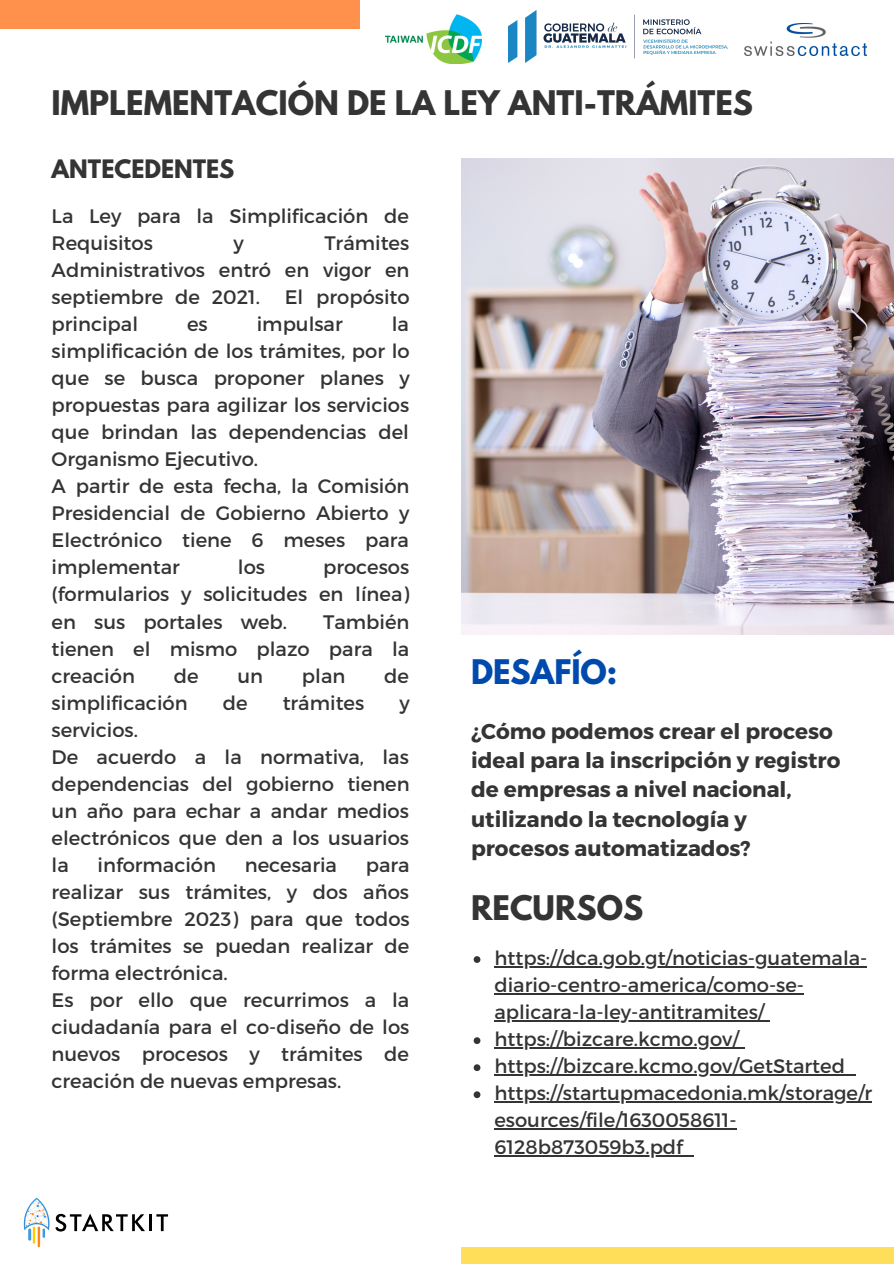
<style>
.page{position:relative;width:894px;height:1264px;background:#fff}
.page>*{position:absolute;margin:0;border:0;box-sizing:border-box;transform-origin:0 0}
.t1{font:700 30px "League Spartan";color:#343434}
.t2{font:700 30px "League Spartan";color:#004aad}
.t3{font:700 22.5px "League Spartan";color:#343434}
.t4{font:700 21.45px/29.2px "Montserrat";color:#343434}
.t5{font:19.5px/27px "Montserrat";color:#343434;text-align:justify}
</style>
<div class="page">
<div style="left:461px;top:1247px;width:432px;height:16px;background:#ffde59"></div>
<div style="left:0;top:0;width:359px;height:29px;background:#ff914d"></div>
<img style="left:461px;top:159px;width:432px;height:475px">
<hr style="left:149px;top:1214px;width:3px;height:17px;background:#000">
<svg style="left:156px;top:1214px;width:12px;height:17px"></svg>
<svg style="left:24px;top:1197px;width:121px;height:50px"></svg>
<img style="left:508px;top:10px;width:220px;height:53px">
<img style="left:385px;top:14px;width:96px;height:50px">
<img style="left:744px;top:23px;width:121px;height:32px">
<svg style="left:473px;top:956px;width:7px;height:6px"></svg>
<hr style="left:494px;top:966px;width:373px;height:1px;background:#343434">
<hr style="left:494px;top:993px;width:309px;height:1px;background:#343434">
<hr style="left:494px;top:1020px;width:270px;height:1px;background:#343434">
<svg style="left:473px;top:1037px;width:7px;height:7px"></svg>
<hr style="left:494px;top:1047px;width:244px;height:1px;background:#343434">
<svg style="left:473px;top:1064px;width:7px;height:7px"></svg>
<hr style="left:494px;top:1074px;width:350px;height:1px;background:#343434">
<svg style="left:473px;top:1091px;width:7px;height:7px"></svg>
<hr style="left:494px;top:1101px;width:377px;height:1px;background:#343434">
<hr style="left:494px;top:1128px;width:242px;height:1px;background:#343434">
<hr style="left:494px;top:1155px;width:188px;height:1px;background:#343434">
<p class="t1" style="left:52px;top:88px;width:702px">IMPLEMENTACIÓN DE LA LEY ANTI-TRÁMITES</p>
<p class="t3" style="left:52px;top:158px;width:184px">ANTECEDENTES</p>
<p class="t5" style="left:52px;top:201px;width:358px">La Ley para la Simplificación de<br>Requisitos</p>
<p class="t5" style="left:52px;top:228px;width:359px;text-indent:272px">Trámites Administrativos entró en vigor en septiembre de 2021.</p>
<p class="t5" style="left:233px;top:228px;width:12px">y</p>
<p class="t5" style="left:284px;top:283px;width:126px">El propósito</p>
<p class="t5" style="left:52px;top:310px;width:88px">principal</p>
<p class="t5" style="left:187px;top:310px;width:22px">es</p>
<p class="t5" style="left:257px;top:310px;width:87px">impulsar</p>
<p class="t5" style="left:52px;top:310px;width:359px;text-indent:340px">la simplificación de los trámites, por lo que se busca proponer planes y propuestas para agilizar los servicios que brindan las dependencias del Organismo Ejecutivo.</p>
<p class="t5" style="left:52px;top:472px;width:359px">A partir de esta fecha, la Comisión Presidencial de Gobierno Abierto y Electrónico tiene 6 meses para implementar</p>
<p class="t5" style="left:238px;top:553px;width:29px">los</p>
<p class="t5" style="left:52px;top:553px;width:359px;text-indent:271px">procesos (formularios y solicitudes en línea) en sus portales web.</p>
<p class="t5" style="left:52px;top:607px;width:359px;text-indent:271px">También tienen el mismo plazo para la creación</p>
<p class="t5" style="left:174px;top:661px;width:26px">de</p>
<p class="t5" style="left:237px;top:661px;width:27px">un</p>
<p class="t5" style="left:302px;top:661px;width:45px">plan</p>
<p class="t5" style="left:384px;top:661px;width:26px">de</p>
<p class="t5" style="left:52px;top:688px;width:137px">simplificación</p>
<p class="t5" style="left:223px;top:688px;width:26px">de</p>
<p class="t5" style="left:282px;top:688px;width:83px">trámites</p>
<p class="t5" style="left:399px;top:688px;width:12px">y</p>
<p class="t5" style="left:52px;top:715px;width:88px">servicios.</p>
<p class="t5" style="left:52px;top:742px;width:359px">De acuerdo a la normativa, las dependencias del gobierno tienen un año para echar a andar medios electrónicos que den a los usuarios la</p>
<p class="t5" style="left:97px;top:850px;width:120px">información</p>
<p class="t5" style="left:245px;top:850px;width:94px">necesaria</p>
<p class="t5" style="left:52px;top:850px;width:359px;text-indent:314px">para realizar sus trámites, y dos años (Septiembre 2023) para que todos los trámites se puedan realizar de forma electrónica.</p>
<p class="t5" style="left:52px;top:985px;width:359px">Es por ello que recurrimos a la ciudadanía para el co-diseño de los nuevos procesos y trámites de creación de nuevas empresas.</p>
<p class="t2" style="left:471px;top:657px;width:148px">DESAFÍO:</p>
<p class="t4" style="left:471px;top:715px;width:371px">¿Cómo podemos crear el proceso ideal para la inscripción y registro de empresas a nivel nacional, utilizando la tecnología y procesos automatizados?</p>
<p class="t1" style="left:471px;top:893px;width:173px">RECURSOS</p>
<p class="t5" style="left:494px;top:943px;width:374px;text-align:left">https://dca.gob.gt/noticias-guatemala&shy;diario-centro-america/como-se&shy;aplicara-la-ley-antitramites/</p>
<p class="t5" style="left:494px;top:1024px;width:246px">https://bizcare.kcmo.gov/</p>
<p class="t5" style="left:494px;top:1051px;width:352px">https://bizcare.kcmo.gov/GetStarted</p>
<p class="t5" style="left:494px;top:1078px;width:379px;text-align:left">https://startupmacedonia.mk/storage/r esources/file/1630058611-<br>6128b873059b3.pdf</p>
</div>
